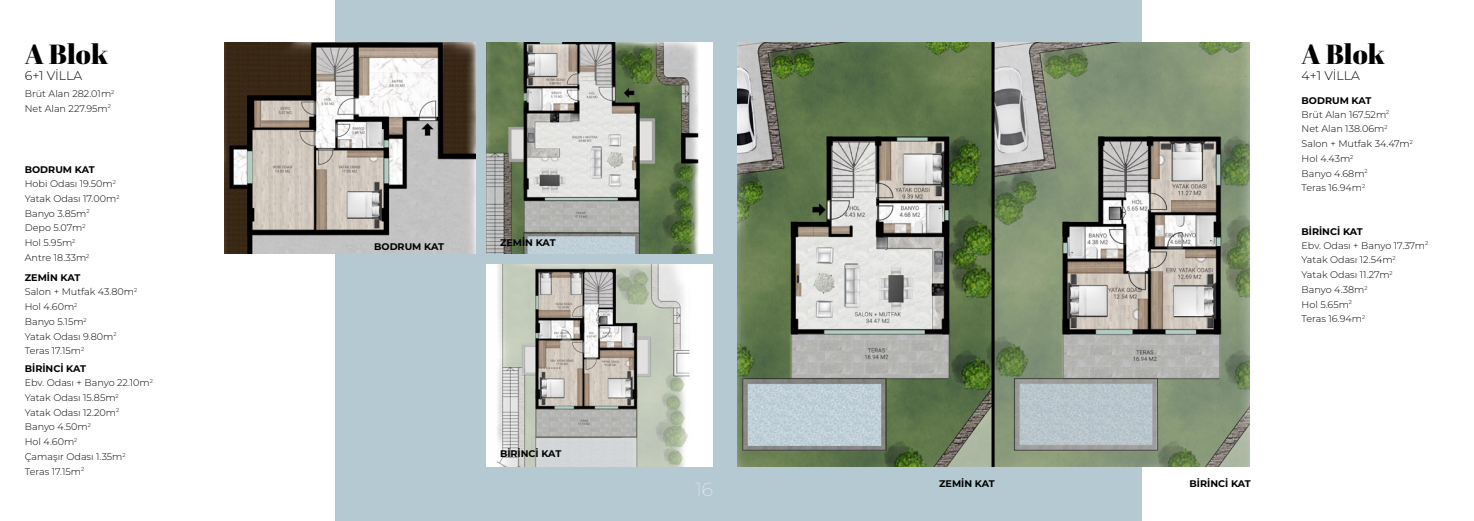
<style>
.page{position:relative;width:1474px;height:521px;background:#fff}
.page>*{position:absolute;margin:0;border:0;box-sizing:border-box;transform-origin:0 0}
.t1{font:27.65px "Abril Fatface";color:#000}
.t2{font:100 18.81px "Montserrat";color:#fff}
.t3{font:300 12.51px "Montserrat";color:#000}
.t4{font:300 9.62px/14.8px "Montserrat";color:#000}
.t5{font:700 9.62px "Montserrat";color:#000}
</style>
<div class="page">
<div style="left:335px;top:0;width:806px;height:521px;background:#b5c9d2"></div>
<img style="left:224px;top:43px;width:251px;height:211px">
<img style="left:486px;top:43px;width:226px;height:211px">
<img style="left:486px;top:264px;width:226px;height:203px">
<img style="left:737px;top:43px;width:512px;height:424px">
<h1 class="t1" style="left:25px;top:34px;width:85px">A Blok</h1>
<h1 class="t1" style="left:1301px;top:34px;width:85px">A Blok</h1>
<h3 class="t3" style="left:25px;top:67px;width:59px">6+1 VİLLA</h3>
<h3 class="t3" style="left:1301px;top:67px;width:60px">4+1 VİLLA</h3>
<p class="t4" style="left:25px;top:86px;width:91px">Brüt Alan 282.01m<sup>2<br></sup>Net Alan 227.95m<sup>2</sup></p>
<p class="t5" style="left:25px;top:163px;width:71px">BODRUM KAT</p>
<p class="t4" style="left:25px;top:176px;width:96px">Hobi Odası 19.50m<sup>2<br></sup>Yatak Odası 17.00m<sup>2<br></sup>Banyo 3.85m<sup>2<br></sup>Depo 5.07m<sup>2<br></sup>Hol 5.95m<sup>2<br></sup>Antre 18.33m<sup>2</sup></p>
<p class="t5" style="left:25px;top:271px;width:57px">ZEMİN KAT</p>
<p class="t4" style="left:25px;top:284px;width:114px">Salon + Mutfak 43.80m<sup>2<br></sup>Hol 4.60m<sup>2<br></sup>Banyo 5.15m<sup>2<br></sup>Yatak Odası 9.80m<sup>2<br></sup>Teras 17.15m<sup>2</sup></p>
<p class="t5" style="left:25px;top:362px;width:63px">BİRİNCİ KAT</p>
<p class="t4" style="left:25px;top:375px;width:130px">Ebv. Odası + Banyo 22.10m<sup>2<br></sup>Yatak Odası 15.85m<sup>2<br></sup>Yatak Odası 12.20m<sup>2<br></sup>Banyo 4.50m<sup>2<br></sup>Hol 4.60m<sup>2<br></sup>Çamaşır Odası 1.35m<sup>2<br></sup>Teras 17.15m<sup>2</sup></p>
<p class="t5" style="left:374px;top:240px;width:71px">BODRUM KAT</p>
<p class="t5" style="left:500px;top:235px;width:57px">ZEMİN KAT</p>
<p class="t5" style="left:500px;top:446px;width:63px">BİRİNCİ KAT</p>
<h2 class="t2" style="left:695px;top:477px;width:19px">16</h2>
<p class="t5" style="left:1301px;top:93px;width:71px">BODRUM KAT</p>
<p class="t4" style="left:1301px;top:106px;width:113px">Brüt Alan 167.52m<sup>2<br></sup>Net Alan 138.06m<sup>2<br></sup>Salon + Mutfak 34.47m<sup>2<br></sup>Hol 4.43m<sup>2<br></sup>Banyo 4.68m<sup>2<br></sup>Teras 16.94m<sup>2</sup></p>
<p class="t5" style="left:1301px;top:224px;width:63px">BİRİNCİ KAT</p>
<p class="t4" style="left:1301px;top:237px;width:128px">Ebv. Odası + Banyo 17.37m<sup>2<br></sup>Yatak Odası 12.54m<sup>2<br></sup>Yatak Odası 11.27m<sup>2<br></sup>Banyo 4.38m<sup>2<br></sup>Hol 5.65m<sup>2<br></sup>Teras 16.94m<sup>2</sup></p>
<p class="t5" style="left:939px;top:477px;width:57px">ZEMİN KAT</p>
<p class="t5" style="left:1189px;top:477px;width:63px">BİRİNCİ KAT</p>
</div>
